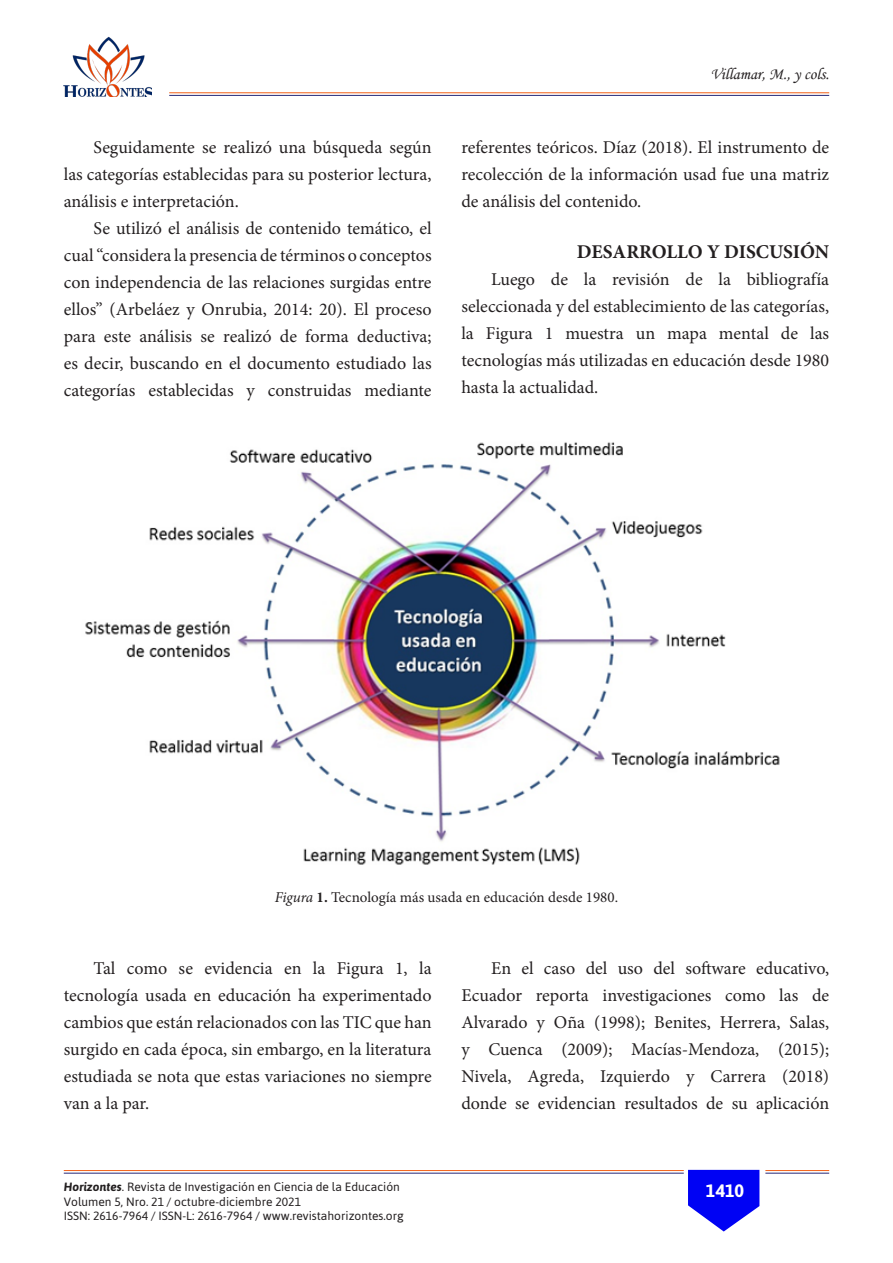
<style>
.page{position:relative;width:893px;height:1263px;background:#fff}
.page>*{position:absolute;margin:0;border:0;box-sizing:border-box;transform-origin:0 0}
.Titulo_Principal{font:700 19.5px "Minion Pro";color:#231f20}
.t1{font:18px/27px "Minion Pro";color:#231f20;text-align:justify}
.t2{font:700 18px "Asap";color:#fff}
.t3{font:16.5px "Monotype Corsiva";color:#231f20}
.t4{font:15px "Minion Pro";color:#231f20}
.t5{font:12px/14.4px "Asap";color:#231f20}
.s1{font-style:italic}
.s2{font-weight:700}
.s3{font-weight:700;font-style:italic}
</style>
<div class="page">
<hr style="left:64px;top:1172px;width:620px;height:2px;background:#30327d">
<hr style="left:64px;top:1170px;width:620px;height:1px;background:#f36821">
<hr style="left:765px;top:1172px;width:64px;height:2px;background:#30327d">
<hr style="left:765px;top:1170px;width:64px;height:1px;background:#f36821">
<svg style="left:688px;top:1170px;width:71px;height:61px"></svg>
<img style="left:63px;top:36px;width:89px;height:61px">
<hr style="left:169px;top:95px;width:660px;height:1px;background:#30327d">
<hr style="left:169px;top:92px;width:660px;height:1px;background:#f36821">
<img style="left:85px;top:442px;width:695px;height:423px">
<p class="t1" style="left:64px;top:134px;width:369px;text-indent:30px">Seguidamente se realizó una búsqueda según las categorías establecidas para su posterior lectura, análisis e interpretación.</p>
<p class="t1" style="left:64px;top:215px;width:369px;text-indent:30px">Se utilizó el análisis de contenido temático, el cual “considera la presencia de términos o conceptos con independencia de las relaciones surgidas entre ellos” (Arbeláez y Onrubia, 2014: 20). El proceso para este análisis se realizó de forma deductiva; es decir, buscando en el documento estudiado las categorías establecidas y construidas mediante</p>
<p class="t3" style="left:710px;top:64px;width:120px">Villamar, M., y cols.</p>
<p class="t1" style="left:461px;top:134px;width:369px">referentes teóricos. Díaz (2018). El instrumento de recolección de la información usad fue una matriz de análisis del contenido.</p>
<p class="Titulo_Principal" style="left:577px;top:238px;width:254px">DESARROLLO Y DISCUSIÓN</p>
<p class="t1" style="left:461px;top:266px;width:369px;text-indent:30px">Luego de la revisión de la bibliografía seleccionada y del establecimiento de las categorías, la Figura 1 muestra un mapa mental de las tecnologías más utilizadas en educación desde 1980 hasta la actualidad.</p>
<p class="t4" style="left:275px;top:887px;width:345px"><span class="s1">Figura</span> <span class="s2">1.</span> Tecnología más usada en educación desde 1980.</p>
<p class="t1" style="left:64px;top:955px;width:369px;text-indent:30px">Tal como se evidencia en la Figura 1, la tecnología usada en educación ha experimentado cambios que están relacionados con las TIC que han surgido en cada época, sin embargo, en la literatura estudiada se nota que estas variaciones no siempre van a la par.</p>
<p class="t1" style="left:461px;top:955px;width:369px;text-indent:30px">En el caso del uso del software educativo, Ecuador reporta investigaciones como las de Alvarado y Oña (1998); Benites, Herrera, Salas, y Cuenca (2009); Macías-Mendoza, (2015); Nivela, Agreda, Izquierdo y Carrera (2018) donde se evidencian resultados de su aplicación</p>
<p class="t5" style="left:64px;top:1180px;width:341px"><span class="s3">Horizontes</span>. Revista de Investigación en Ciencia de la Educación<br>Volumen 5, Nro. 21 / octubre-diciembre 2021<br>ISSN: 2616-7964 / ISSN-L: 2616-7964 / www.revistahorizontes.org</p>
<p class="t2" style="left:706px;top:1180px;width:40px">1410</p>
</div>
